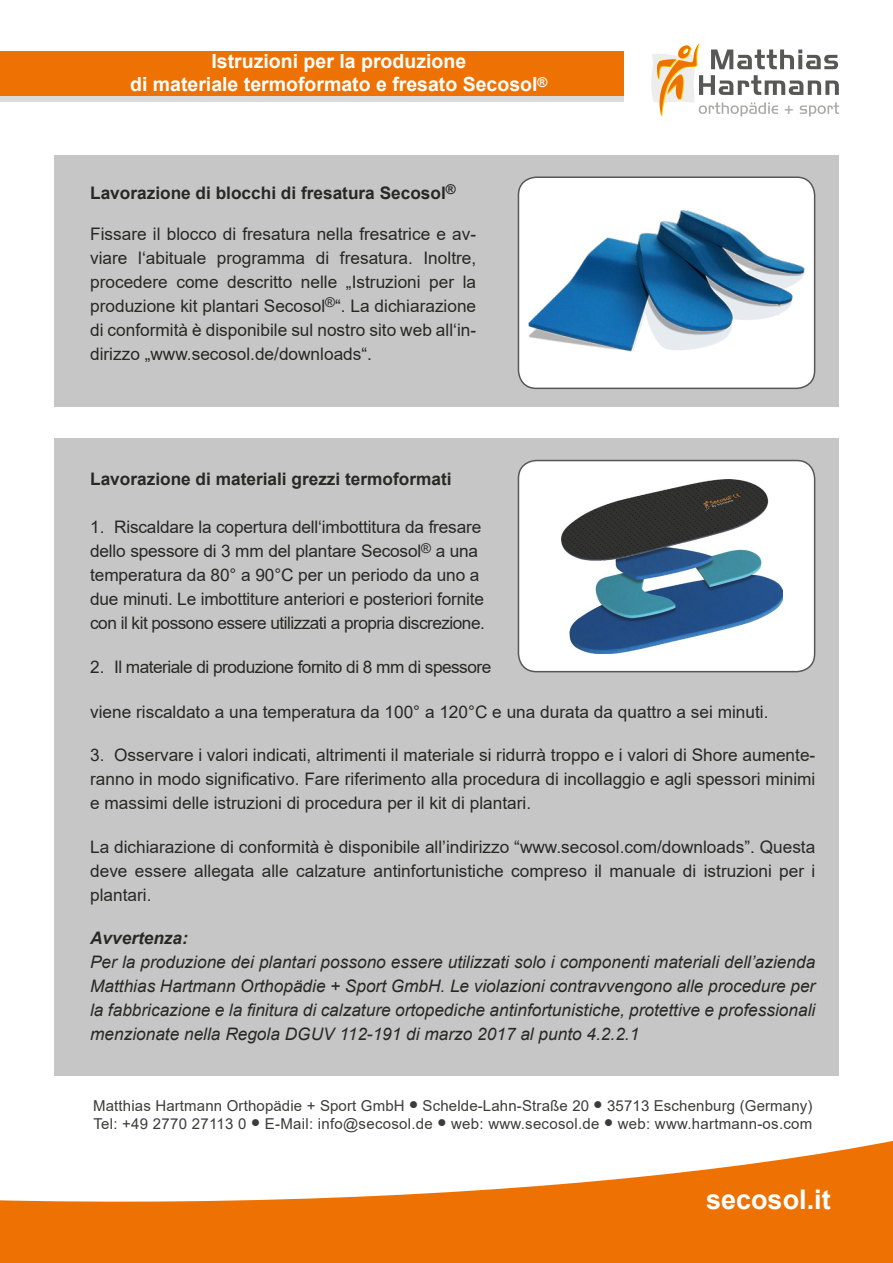
<style>
.page{position:relative;width:893px;height:1263px;background:#fff}
.page>*{position:absolute;margin:0;border:0;box-sizing:border-box;transform-origin:0 0}
.t1{font:700 27px "Arial";color:#fff}
.t2{font:700 19.5px/23.4px "Arial";color:#fff;text-align:center}
.t3{font:17.25px/24px "Arial";letter-spacing:-.005em;color:#282827;text-align:justify}
.t4{font:italic 17.25px/24px "Arial";color:#282827;text-align:justify}
.t5{font:700 17.25px "Arial";color:#282827}
.t6{font:17.25px "Arial";letter-spacing:-.03em;color:#282827}
.t7{font:italic 700 17.25px "Arial";color:#282827}
.t8{font:15px/18px "Arial";letter-spacing:.01em;color:#3c3c3b}
.t9{font:13.95px "Handel Gothic BT";color:#a8a8a7}
</style>
<div class="page">
<svg style="left:651px;top:43px;width:188px;height:73px"></svg>
<svg style="left:0;top:1151px;width:893px;height:112px"></svg>
<svg style="left:0;top:95px;width:624px;height:6px;background:#ddc8b6"></svg>
<div style="left:0;top:51px;width:624px;height:44px;background:#ee7203"></div>
<div style="left:54px;top:155px;width:785px;height:252px;background:#c6c6c6"></div>
<div style="left:518px;top:177px;width:297px;height:211px;background:#fff;border-radius:18px"></div>
<img style="left:528px;top:210px;width:277px;height:142px">
<div style="left:518px;top:176px;width:297px;height:213px;border:2px solid #575756;border-radius:18px"></div>
<div style="left:54px;top:438px;width:785px;height:638px;background:#c6c6c6"></div>
<div style="left:518px;top:460px;width:297px;height:212px;background:#fff;border-radius:18px"></div>
<img style="left:561px;top:479px;width:222px;height:174px">
<div style="left:518px;top:460px;width:297px;height:212px;border:2px solid #575756;border-radius:18px"></div>
<p class="t2" style="left:130px;top:50px;width:419px">Istruzioni per la produzione<br>di materiale termoformato e fresato Secosol<sup>®</sup></p>
<p class="t5" style="left:90px;top:181px;width:367px">Lavorazione di blocchi di fresatura Secosol<sup>®</sup></p>
<p class="t3" style="left:90px;top:222px;width:388px">Fissare il blocco di fresatura nella fresatrice e av&shy;viare l‘abituale programma di fresatura. Inoltre, procedere come descritto nelle „Istruzioni per la produzione kit plantari Secosol<sup>®</sup>“. La dichiarazione di conformità è disponibile sul nostro sito web all‘in&shy;dirizzo „www.secosol.de/downloads“.</p>
<p class="t9" style="left:783px;top:100px;width:13px">+</p>
<p class="t5" style="left:90px;top:467px;width:363px">Lavorazione di materiali grezzi termoformati</p>
<p class="t3" style="left:90px;top:515px;width:396px;text-align:left">1. Riscaldare la copertura dell‘imbottitura da fresare dello spessore di 3 mm del plantare Secosol<sup>®</sup> a una temperatura da 80° a 90°C per un periodo da uno a due minuti. Le imbottiture anteriori e posteriori fornite con il kit possono essere utilizzati a propria discrezione.</p>
<p class="t6" style="left:90px;top:655px;width:403px">2. Il materiale di produzione fornito di 8 mm di spessore</p>
<p class="t3" style="left:90px;top:700px;width:680px">viene riscaldato a una temperatura da 100° a 120°C e una durata da quattro a sei minuti.</p>
<p class="t3" style="left:90px;top:743px;width:727px">3. Osservare i valori indicati, altrimenti il materiale si ridurrà troppo e i valori di Shore aumente&shy;ranno in modo significativo. Fare riferimento alla procedura di incollaggio e agli spessori minimi e massimi delle istruzioni di procedura per il kit di plantari.</p>
<p class="t3" style="left:90px;top:835px;width:727px">La dichiarazione di conformità è disponibile all’indirizzo “www.secosol.com/downloads”. Questa deve essere allegata alle calzature antinfortunistiche compreso il manuale di istruzioni per i plantari.</p>
<p class="t7" style="left:90px;top:927px;width:99px">Avvertenza:</p>
<p class="t4" style="left:90px;top:950px;width:727px">Per la produzione dei plantari possono essere utilizzati solo i componenti materiali dell’azienda Matthias Hartmann Orthopädie + Sport GmbH. Le violazioni contravvengono alle procedure per la fabbricazione e la finitura di calzature ortopediche antinfortunistiche, protettive e professionali menzionate nella Regola DGUV 112-191 di marzo 2017 al punto 4.2.2.1</p>
<p class="t8" style="left:93px;top:1096px;width:721px">Matthias Hartmann Orthopädie + Sport GmbH ● Schelde-Lahn-Straße 20 ● 35713 Eschenburg (Germany)<br>Tel: +49 2770 27113 0 ● E-Mail: info@secosol.de ● web: www.secosol.de ● web: www.hartmann-os.com</p>
<h1 class="t1" style="left:706px;top:1180px;width:126px">secosol.it</h1>
</div>
